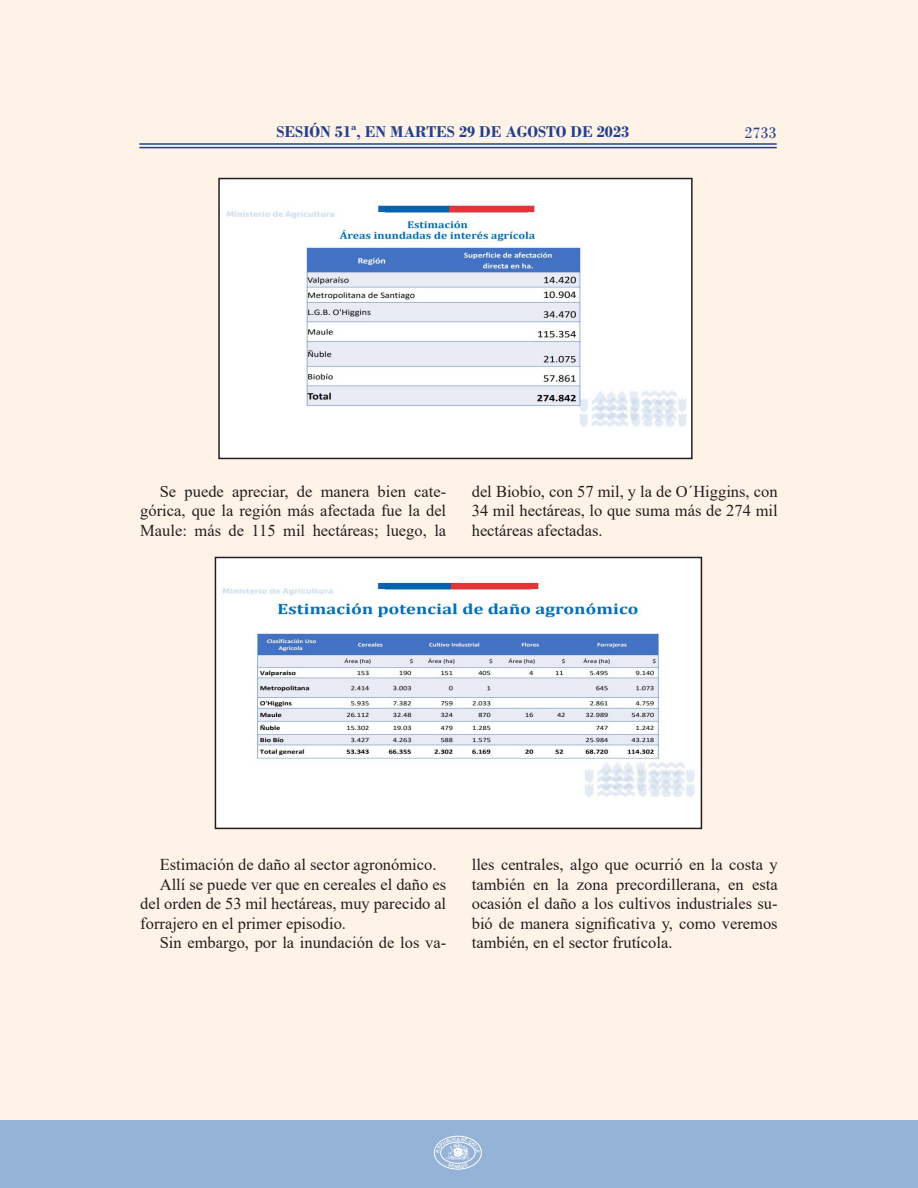
<style>
.page{position:relative;width:918px;height:1188px;background:#fff}
.page>*{position:absolute;margin:0;border:0;box-sizing:border-box;transform-origin:0 0}
.Párrafo_Texto_Sesión{font:16.5px/19.5px "Times New Roman";color:#231f20;text-align:justify}
.t1{font:700 16.5px "Bodoni";color:#253f8e}
.t2{font:16.5px "Bodoni";color:#253f8e}
.t3{font:700 4.5px "Arial";color:#fff}
</style>
<div class="page">
<hr style="left:139px;top:147px;width:638px;height:1px;background:#253f8e">
<hr style="left:139px;top:143px;width:638px;height:2px;background:#253f8e">
<div style="left:0;top:1120px;width:918px;height:68px;background:#95b3d7"></div>
<div style="left:434px;top:1136px;width:48px;height:33px;border:1px solid #fff;border-radius:50%"></div>
<img style="left:225px;top:200px;width:462px;height:228px">
<div style="left:218px;top:178px;width:475px;height:281px;border:2px solid #231f20"></div>
<img style="left:219px;top:578px;width:476px;height:221px">
<div style="left:215px;top:557px;width:487px;height:272px;border:2px solid #231f20"></div>
<svg style="left:436px;top:1137px;width:44px;height:31px"></svg>
<p class="t1" style="left:277px;top:122px;width:354px">SESIÓN 51ª, EN MARTES 29 DE AGOSTO DE 2023</p>
<p class="t2" style="left:744px;top:123px;width:34px">2733</p>
<p class="Párrafo_Texto_Sesión" style="left:140px;top:481px;width:307px;text-indent:20px">Se puede apreciar, de manera bien cate&shy;górica, que la región más afectada fue la del Maule: más de 115 mil hectáreas; luego, la</p>
<p class="Párrafo_Texto_Sesión" style="left:472px;top:481px;width:307px">del Biobío, con 57 mil, y la de O´Higgins, con 34 mil hectáreas, lo que suma más de 274 mil hectáreas afectadas.</p>
<p class="Párrafo_Texto_Sesión" style="left:160px;top:855px;width:278px">Estimación de daño al sector agronómico.</p>
<p class="Párrafo_Texto_Sesión" style="left:140px;top:874px;width:307px;text-indent:20px">Allí se puede ver que en cereales el daño es del orden de 53 mil hectáreas, muy parecido al forrajero en el primer episodio.</p>
<p class="Párrafo_Texto_Sesión" style="left:160px;top:933px;width:288px">Sin embargo, por la inundación de los va-</p>
<p class="Párrafo_Texto_Sesión" style="left:472px;top:855px;width:307px">lles centrales, algo que ocurrió en la costa y también en la zona precordillerana, en esta ocasión el daño a los cultivos industriales su&shy;bió de manera significativa y, como veremos también, en el sector frutícola.</p>
<p class="t3" style="left:457px;top:1136px;width:5px">A</p>
</div>
